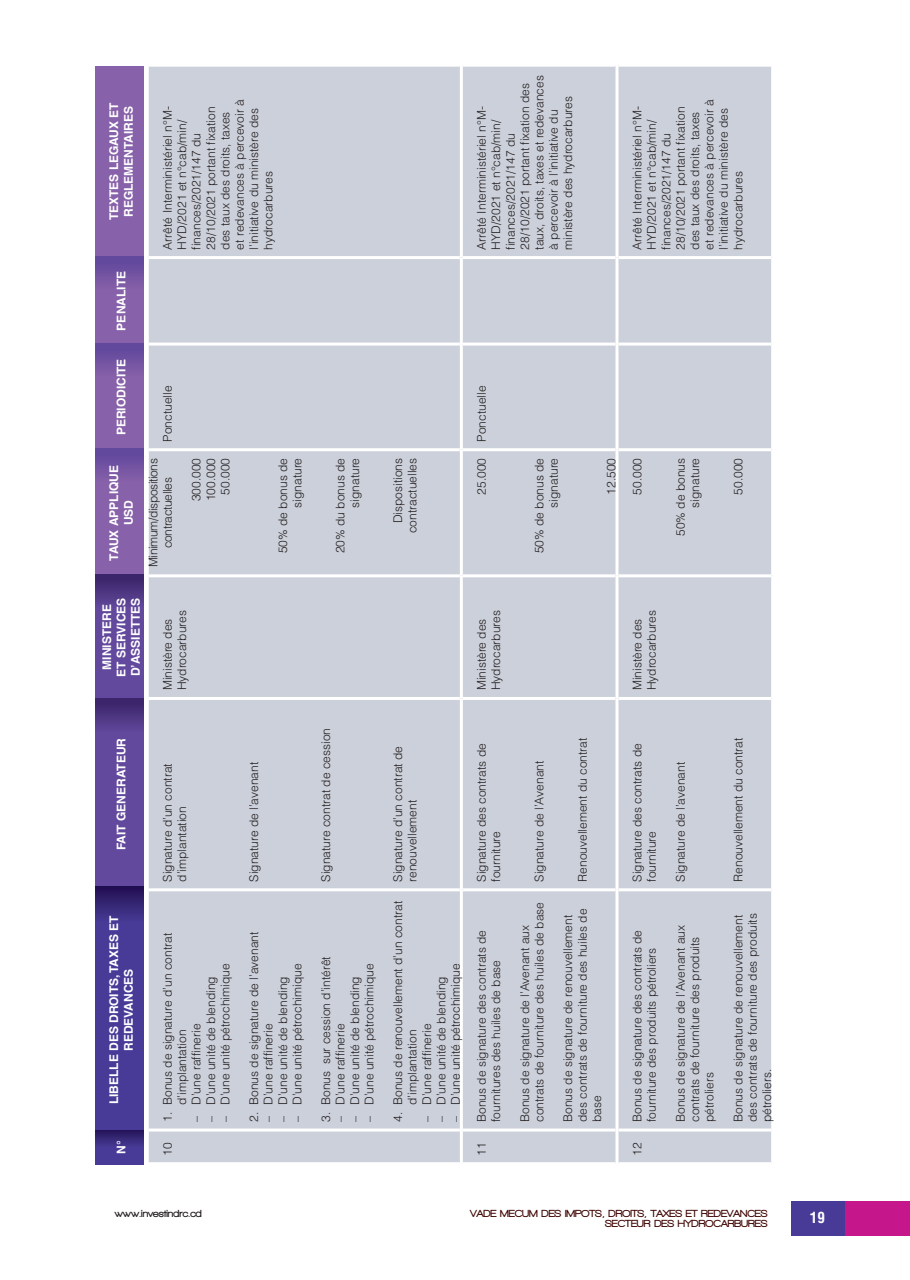
<style>
.page{position:relative;width:910px;height:1280px;background:#fff}
.page>*{position:absolute;margin:0;border:0;box-sizing:border-box;transform-origin:0 0}
.t1{font:700 condensed 15px "Helvetica CE";color:#fff}
.t2{font:300 12px/14.4px "Helvetica";color:#231f20}
.t3{font:700 12px/14.4px "Helvetica LT";color:#fff;text-align:center}
.t4{font:300 12px/14.4px "Helvetica";letter-spacing:-.03em;color:#231f20;text-align:center}
.t5{font:900 10.5px/10.5px "Walkway";color:#3d0300;text-align:right}
.t6{font:900 10.5px "Walkway";color:#231f20}
</style>
<div class="page">
<div style="left:96px;top:869px;width:48px;height:296px;background:#483b98"></div>
<div style="left:96px;top:531px;width:48px;height:358px;background:#63499d"></div>
<div style="left:96px;top:66px;width:48px;height:508px;background:#8761a9"></div>
<div style="left:96px;top:1130px;width:48px;height:20px;background:linear-gradient(to bottom,#27165a,#493d9a)"></div>
<div style="left:96px;top:887px;width:48px;height:49px;background:linear-gradient(to bottom,#251357,#5045a6)"></div>
<div style="left:96px;top:574px;width:48px;height:50px;background:linear-gradient(to bottom,#3b2569,#6b51a8)"></div>
<div style="left:96px;top:699px;width:48px;height:49px;background:linear-gradient(to bottom,#3b2569,#6d52aa)"></div>
<div style="left:96px;top:344px;width:48px;height:49px;background:linear-gradient(to bottom,#61489c,#9167ac)"></div>
<div style="left:96px;top:449px;width:48px;height:49px;background:linear-gradient(to bottom,#61489c,#9167ac)"></div>
<div style="left:96px;top:256px;width:48px;height:50px;background:linear-gradient(to bottom,#61479c,#8f66ac)"></div>
<div style="left:149px;top:67px;width:622px;height:1095px;background:#ccd0da"></div>
<hr style="left:149px;top:1128px;width:311px;height:3px;background:#fff">
<hr style="left:149px;top:888px;width:311px;height:3px;background:#fff">
<hr style="left:149px;top:697px;width:311px;height:3px;background:#fff">
<hr style="left:149px;top:574px;width:311px;height:3px;background:#fff">
<hr style="left:149px;top:448px;width:311px;height:3px;background:#fff">
<hr style="left:149px;top:343px;width:311px;height:3px;background:#fff">
<hr style="left:149px;top:256px;width:311px;height:3px;background:#fff">
<hr style="left:463px;top:1128px;width:152px;height:3px;background:#fff">
<hr style="left:463px;top:888px;width:152px;height:3px;background:#fff">
<hr style="left:463px;top:697px;width:152px;height:3px;background:#fff">
<hr style="left:463px;top:574px;width:152px;height:3px;background:#fff">
<hr style="left:463px;top:448px;width:152px;height:3px;background:#fff">
<hr style="left:463px;top:343px;width:152px;height:3px;background:#fff">
<hr style="left:463px;top:256px;width:152px;height:3px;background:#fff">
<hr style="left:618px;top:1128px;width:153px;height:3px;background:#fff">
<hr style="left:618px;top:888px;width:153px;height:3px;background:#fff">
<hr style="left:618px;top:697px;width:153px;height:3px;background:#fff">
<hr style="left:618px;top:574px;width:153px;height:3px;background:#fff">
<hr style="left:618px;top:448px;width:153px;height:3px;background:#fff">
<hr style="left:618px;top:343px;width:153px;height:3px;background:#fff">
<hr style="left:618px;top:256px;width:153px;height:3px;background:#fff">
<hr style="left:460px;top:1130px;width:3px;height:35px;background:#fff">
<hr style="left:460px;top:890px;width:3px;height:240px;background:#fff">
<hr style="left:460px;top:698px;width:3px;height:192px;background:#fff">
<hr style="left:460px;top:576px;width:3px;height:122px;background:#fff">
<hr style="left:460px;top:450px;width:3px;height:126px;background:#fff">
<hr style="left:460px;top:344px;width:3px;height:106px;background:#fff">
<hr style="left:460px;top:258px;width:3px;height:86px;background:#fff">
<hr style="left:460px;top:64px;width:3px;height:194px;background:#fff">
<hr style="left:615px;top:1130px;width:3px;height:35px;background:#fff">
<hr style="left:615px;top:890px;width:3px;height:240px;background:#fff">
<hr style="left:615px;top:698px;width:3px;height:192px;background:#fff">
<hr style="left:615px;top:576px;width:3px;height:122px;background:#fff">
<hr style="left:615px;top:450px;width:3px;height:126px;background:#fff">
<hr style="left:615px;top:344px;width:3px;height:106px;background:#fff">
<hr style="left:615px;top:258px;width:3px;height:86px;background:#fff">
<hr style="left:615px;top:64px;width:3px;height:194px;background:#fff">
<div style="left:845px;top:1201px;width:65px;height:34px;background:#c5168c"></div>
<div style="left:791px;top:1201px;width:54px;height:34px;background:#483b98"></div>
<p class="t3" style="left:107px;top:220px;width:120px;text-align:left;rotate:-90deg">TEXTES LEGAUX ET<br>REGLEMENTAIRES</p>
<p class="t3" style="left:114px;top:330px;width:61px;rotate:-90deg">PENALITE</p>
<p class="t3" style="left:114px;top:435px;width:78px;rotate:-90deg">PERIODICITE</p>
<p class="t3" style="left:107px;top:560px;width:97px;rotate:-90deg">TAUX APPLIQUE<br>USD</p>
<p class="t2" style="left:160px;top:249px;width:152px;rotate:-90deg">Arrêté Interministériel n°M-<br>HYD/2021 et n°cab/min/ finances/2021/147 du<br>28/10/2021 portant fixation des taux des droits, taxes et redevances à percevoir à l’initiative du ministère des hydrocarbures</p>
<p class="t2" style="left:160px;top:442px;width:58px;rotate:-90deg">Ponctuelle</p>
<p class="t4" style="left:146px;top:567px;width:111px;rotate:-90deg">Minimum/dispositions contractuelles</p>
<p class="t2" style="left:189px;top:501px;width:45px;text-align:center;rotate:-90deg">300.000<br>100.000<br>50.000</p>
<p class="t2" style="left:275px;top:553px;width:97px;text-align:right;rotate:-90deg">50% de bonus de signature</p>
<p class="t2" style="left:333px;top:553px;width:97px;text-align:right;rotate:-90deg">20% du bonus de signature</p>
<p class="t2" style="left:390px;top:533px;width:77px;text-align:right;rotate:-90deg">Dispositions contractuelles</p>
<p class="t3" style="left:99px;top:676px;width:80px;rotate:-90deg">MINISTERE<br>ET SERVICES<br>D’ASSIETTES</p>
<p class="t2" style="left:160px;top:690px;width:82px;rotate:-90deg">Ministère des<br>Hydrocarbures</p>
<p class="t2" style="left:474px;top:249px;width:176px;rotate:-90deg">Arrêté Interministériel n°M-<br>HYD/2021 et n°cab/min/ finances/2021/147 du<br>28/10/2021 portant fixation des taux, droits, taxes et redevances à percevoir à l’initiative du ministère des hydrocarbures</p>
<p class="t2" style="left:474px;top:442px;width:58px;rotate:-90deg">Ponctuelle</p>
<p class="t2" style="left:474px;top:494px;width:38px;rotate:-90deg">25.000</p>
<p class="t2" style="left:532px;top:553px;width:97px;text-align:right;rotate:-90deg">50% de bonus de signature</p>
<p class="t2" style="left:604px;top:494px;width:38px;rotate:-90deg">12.500</p>
<p class="t2" style="left:474px;top:690px;width:82px;rotate:-90deg">Ministère des<br>Hydrocarbures</p>
<p class="t3" style="left:114px;top:850px;width:113px;rotate:-90deg">FAIT GENERATEUR</p>
<p class="t3" style="left:107px;top:1104px;width:191px;rotate:-90deg">LIBELLE DES DROITS, TAXES ET<br>REDEVANCES</p>
<p class="t3" style="left:114px;top:1153px;width:15px;rotate:-90deg">N°</p>
<p class="t2" style="left:160px;top:882px;width:120px;rotate:-90deg">Signature d’un contrat d’implantation</p>
<p class="t2" style="left:246px;top:882px;width:121px;rotate:-90deg">Signature de l’avenant</p>
<p class="t2" style="left:318px;top:882px;width:155px;rotate:-90deg">Signature contrat de cession</p>
<p class="t2" style="left:160px;top:1105px;width:173px;text-indent:-17px;rotate:-90deg">1. Bonus de signature d’un contrat d’implantation</p>
<p class="t2" style="left:218px;top:1122px;width:160px;rotate:-90deg">– D’une unité pétrochimique</p>
<p class="t2" style="left:203px;top:1122px;width:147px;rotate:-90deg">– D’une unité de blending</p>
<p class="t2" style="left:189px;top:1122px;width:100px;rotate:-90deg">– D’une raffinerie</p>
<p class="t2" style="left:160px;top:1155px;width:15px;rotate:-90deg">10</p>
<p class="t2" style="left:246px;top:1122px;width:192px;rotate:-90deg">2. Bonus de signature de l’avenant</p>
<p class="t2" style="left:290px;top:1122px;width:160px;rotate:-90deg">– D’une unité pétrochimique</p>
<p class="t2" style="left:318px;top:1122px;width:167px;rotate:-90deg">3. Bonus sur cession d’intérêt</p>
<p class="t2" style="left:362px;top:1122px;width:160px;rotate:-90deg">– D’une unité pétrochimique</p>
<p class="t2" style="left:275px;top:1122px;width:147px;rotate:-90deg">– D’une unité de blending</p>
<p class="t2" style="left:347px;top:1122px;width:147px;rotate:-90deg">– D’une unité de blending</p>
<p class="t2" style="left:261px;top:1122px;width:100px;rotate:-90deg">– D’une raffinerie</p>
<p class="t2" style="left:333px;top:1122px;width:100px;rotate:-90deg">– D’une raffinerie</p>
<p class="t2" style="left:390px;top:882px;width:137px;rotate:-90deg">Signature d’un contrat de renouvellement</p>
<p class="t2" style="left:390px;top:1105px;width:205px;text-indent:-17px;rotate:-90deg">4. Bonus de renouvellement d’un contrat d’implantation</p>
<p class="t2" style="left:448px;top:1122px;width:160px;rotate:-90deg">– D’une unité pétrochimique</p>
<p class="t2" style="left:434px;top:1122px;width:147px;rotate:-90deg">– D’une unité de blending</p>
<p class="t2" style="left:419px;top:1122px;width:100px;rotate:-90deg">– D’une raffinerie</p>
<p class="t2" style="left:474px;top:882px;width:140px;rotate:-90deg">Signature des contrats de fourniture</p>
<p class="t2" style="left:474px;top:1122px;width:193px;rotate:-90deg">Bonus de signature des contrats de fournitures des huiles de base</p>
<p class="t2" style="left:474px;top:1155px;width:15px;rotate:-90deg">11</p>
<p class="t2" style="left:532px;top:882px;width:122px;rotate:-90deg">Signature de l’Avenant</p>
<p class="t2" style="left:575px;top:882px;width:146px;rotate:-90deg">Renouvellement du contrat</p>
<p class="t2" style="left:517px;top:1122px;width:222px;rotate:-90deg">Bonus de signature de l’Avenant aux contrats de fourniture des huiles de base</p>
<p class="t2" style="left:560px;top:1122px;width:215px;rotate:-90deg">Bonus de signature de renouvellement des contrats de fourniture des huiles de base</p>
<p class="t2" style="left:630px;top:250px;width:152px;rotate:-90deg">Arrêté Interministériel n°M-<br>HYD/2021 et n°cab/min/ finances/2021/147 du<br>28/10/2021 portant fixation des taux des droits, taxes et redevances à percevoir à l’initiative du ministère des hydrocarbures</p>
<p class="t2" style="left:630px;top:495px;width:38px;rotate:-90deg">50.000</p>
<p class="t2" style="left:673px;top:536px;width:80px;text-align:right;rotate:-90deg">50% de bonus signature</p>
<p class="t2" style="left:730px;top:495px;width:38px;rotate:-90deg">50.000</p>
<p class="t2" style="left:630px;top:690px;width:82px;rotate:-90deg">Ministère des<br>Hydrocarbures</p>
<p class="t2" style="left:630px;top:882px;width:140px;rotate:-90deg">Signature des contrats de fourniture</p>
<p class="t2" style="left:673px;top:882px;width:121px;rotate:-90deg">Signature de l’avenant</p>
<p class="t2" style="left:730px;top:882px;width:146px;rotate:-90deg">Renouvellement du contrat</p>
<p class="t2" style="left:630px;top:1122px;width:193px;rotate:-90deg">Bonus de signature des contrats de fourniture des produits pétroliers</p>
<p class="t2" style="left:673px;top:1122px;width:198px;rotate:-90deg">Bonus de signature de l’Avenant aux contrats de fourniture des produits pétroliers</p>
<p class="t2" style="left:730px;top:1122px;width:210px;rotate:-90deg">Bonus de signature de renouvellement des contrats de fourniture des produits pétroliers.</p>
<p class="t2" style="left:630px;top:1155px;width:15px;rotate:-90deg">12</p>
<p class="t6" style="left:115px;top:1208px;width:89px">www.investindrc.cd</p>
<p class="t5" style="left:470px;top:1208px;width:299px">VADE MECUM DES IMPOTS, DROITS, TAXES ET REDEVANCES<br>SECTEUR DES HYDROCARBURES</p>
<p class="t1" style="left:810px;top:1208px;width:16px">19</p>
</div>
